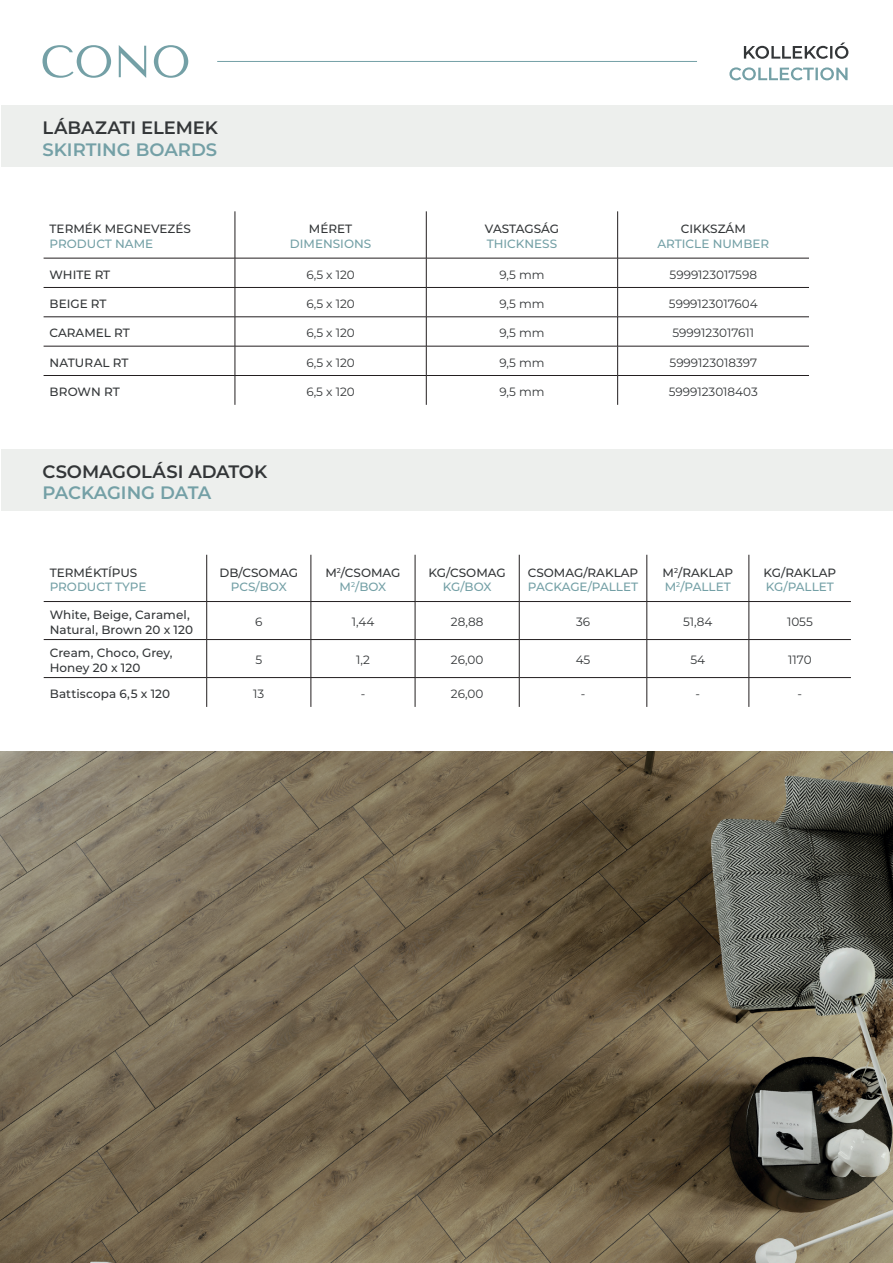
<style>
.page{position:relative;width:893px;height:1263px;background:#fff}
.page>*{position:absolute;margin:0;border:0;box-sizing:border-box;transform-origin:0 0}
.t1{font:600 18px "Montserrat";letter-spacing:-.005em;color:#333638}
.t2{font:600 18px "Montserrat";color:#74a0a6}
.t3{font:500 12px/14.4px "Montserrat";color:#333638}
.t4{font:12px "Montserrat";color:#333638}
.t5{font:500 12px "Montserrat";color:#74a0a6}
.s1{color:#74a0a6}
</style>
<div class="page">
<svg style="left:729px;top:67px;width:118px;height:13px"></svg>
<svg style="left:744px;top:43px;width:104px;height:16px"></svg>
<hr style="left:217px;top:61px;width:480px;height:1px;background:#74a0a6">
<svg style="left:43px;top:45px;width:145px;height:33px"></svg>
<hr style="left:235px;top:211px;width:1px;height:47px;background:#231f20">
<hr style="left:426px;top:211px;width:1px;height:47px;background:#231f20">
<hr style="left:617px;top:211px;width:1px;height:47px;background:#231f20">
<hr style="left:44px;top:258px;width:191px;height:1px;background:#231f20">
<hr style="left:235px;top:258px;width:191px;height:1px;background:#231f20">
<hr style="left:426px;top:258px;width:192px;height:1px;background:#231f20">
<hr style="left:618px;top:258px;width:191px;height:1px;background:#231f20">
<hr style="left:44px;top:287px;width:191px;height:1px;background:#231f20">
<hr style="left:235px;top:287px;width:191px;height:1px;background:#231f20">
<hr style="left:426px;top:287px;width:192px;height:1px;background:#231f20">
<hr style="left:618px;top:287px;width:191px;height:1px;background:#231f20">
<hr style="left:44px;top:317px;width:191px;height:1px;background:#231f20">
<hr style="left:235px;top:317px;width:191px;height:1px;background:#231f20">
<hr style="left:426px;top:317px;width:192px;height:1px;background:#231f20">
<hr style="left:618px;top:317px;width:191px;height:1px;background:#231f20">
<hr style="left:44px;top:346px;width:191px;height:1px;background:#231f20">
<hr style="left:235px;top:346px;width:191px;height:1px;background:#231f20">
<hr style="left:426px;top:346px;width:192px;height:1px;background:#231f20">
<hr style="left:618px;top:346px;width:191px;height:1px;background:#231f20">
<hr style="left:44px;top:375px;width:191px;height:1px;background:#231f20">
<hr style="left:235px;top:375px;width:191px;height:1px;background:#231f20">
<svg style="left:235px;top:258px;width:1px;height:147px"></svg>
<hr style="left:426px;top:375px;width:192px;height:1px;background:#231f20">
<svg style="left:426px;top:258px;width:1px;height:147px"></svg>
<hr style="left:618px;top:375px;width:191px;height:1px;background:#231f20">
<svg style="left:617px;top:258px;width:1px;height:147px"></svg>
<div style="left:1px;top:106px;width:892px;height:61px;background:#edefed"></div>
<div style="left:1px;top:449px;width:892px;height:62px;background:#edefed"></div>
<hr style="left:206px;top:555px;width:1px;height:46px;background:#231f20">
<hr style="left:311px;top:555px;width:1px;height:46px;background:#231f20">
<hr style="left:415px;top:555px;width:1px;height:46px;background:#231f20">
<hr style="left:519px;top:555px;width:1px;height:46px;background:#231f20">
<hr style="left:647px;top:555px;width:1px;height:46px;background:#231f20">
<hr style="left:749px;top:555px;width:1px;height:46px;background:#231f20">
<hr style="left:44px;top:601px;width:163px;height:1px;background:#231f20">
<hr style="left:207px;top:601px;width:104px;height:1px;background:#231f20">
<hr style="left:206px;top:602px;width:1px;height:37px;background:#231f20">
<hr style="left:311px;top:601px;width:104px;height:1px;background:#231f20">
<hr style="left:311px;top:602px;width:1px;height:37px;background:#231f20">
<hr style="left:415px;top:601px;width:104px;height:1px;background:#231f20">
<hr style="left:415px;top:602px;width:1px;height:37px;background:#231f20">
<hr style="left:519px;top:601px;width:128px;height:1px;background:#231f20">
<hr style="left:519px;top:602px;width:1px;height:37px;background:#231f20">
<hr style="left:647px;top:601px;width:102px;height:1px;background:#231f20">
<hr style="left:647px;top:602px;width:1px;height:37px;background:#231f20">
<hr style="left:749px;top:601px;width:102px;height:1px;background:#231f20">
<hr style="left:749px;top:602px;width:1px;height:37px;background:#231f20">
<hr style="left:44px;top:639px;width:163px;height:1px;background:#231f20">
<hr style="left:207px;top:639px;width:104px;height:1px;background:#231f20">
<hr style="left:206px;top:640px;width:1px;height:37px;background:#231f20">
<hr style="left:311px;top:639px;width:104px;height:1px;background:#231f20">
<hr style="left:311px;top:640px;width:1px;height:37px;background:#231f20">
<hr style="left:415px;top:639px;width:104px;height:1px;background:#231f20">
<hr style="left:415px;top:640px;width:1px;height:37px;background:#231f20">
<hr style="left:519px;top:639px;width:128px;height:1px;background:#231f20">
<hr style="left:519px;top:640px;width:1px;height:37px;background:#231f20">
<hr style="left:647px;top:639px;width:102px;height:1px;background:#231f20">
<hr style="left:647px;top:640px;width:1px;height:37px;background:#231f20">
<hr style="left:749px;top:639px;width:102px;height:1px;background:#231f20">
<hr style="left:749px;top:640px;width:1px;height:37px;background:#231f20">
<hr style="left:44px;top:677px;width:163px;height:1px;background:#231f20">
<hr style="left:207px;top:677px;width:104px;height:1px;background:#231f20">
<svg style="left:206px;top:678px;width:1px;height:29px"></svg>
<hr style="left:311px;top:677px;width:104px;height:1px;background:#231f20">
<svg style="left:311px;top:678px;width:1px;height:29px"></svg>
<hr style="left:415px;top:677px;width:104px;height:1px;background:#231f20">
<svg style="left:415px;top:678px;width:1px;height:29px"></svg>
<hr style="left:519px;top:677px;width:128px;height:1px;background:#231f20">
<svg style="left:519px;top:678px;width:1px;height:29px"></svg>
<hr style="left:647px;top:677px;width:102px;height:1px;background:#231f20">
<svg style="left:647px;top:678px;width:1px;height:29px"></svg>
<hr style="left:749px;top:677px;width:102px;height:1px;background:#231f20">
<svg style="left:749px;top:678px;width:1px;height:29px"></svg>
<img style="left:0;top:751px;width:893px;height:512px">
<h1 class="t1" style="left:43px;top:115px;width:177px">LÁBAZATI ELEMEK</h1>
<h1 class="t2" style="left:43px;top:137px;width:176px">SKIRTING BOARDS</h1>
<p class="t3" style="left:50px;top:221px;width:143px">TERMÉK MEGNEVEZÉS</p>
<p class="t5" style="left:50px;top:235px;width:105px">PRODUCT NAME</p>
<p class="t3" style="left:309px;top:221px;width:45px">MÉRET</p>
<p class="t5" style="left:290px;top:235px;width:83px">DIMENSIONS</p>
<p class="t3" style="left:485px;top:221px;width:76px">VASTAGSÁG</p>
<p class="t5" style="left:487px;top:235px;width:72px">THICKNESS</p>
<p class="t3" style="left:681px;top:221px;width:67px">CIKKSZÁM</p>
<p class="t5" style="left:657px;top:235px;width:113px">ARTICLE NUMBER</p>
<p class="t3" style="left:50px;top:267px;width:62px">WHITE RT</p>
<p class="t4" style="left:306px;top:266px;width:50px">6,5 x 120</p>
<p class="t4" style="left:499px;top:266px;width:47px">9,5 mm</p>
<p class="t4" style="left:670px;top:266px;width:89px">5999123017598</p>
<p class="t3" style="left:50px;top:296px;width:59px">BEIGE RT</p>
<p class="t4" style="left:306px;top:295px;width:50px">6,5 x 120</p>
<p class="t4" style="left:499px;top:295px;width:47px">9,5 mm</p>
<p class="t4" style="left:669px;top:295px;width:90px">5999123017604</p>
<p class="t3" style="left:50px;top:325px;width:82px">CARAMEL RT</p>
<p class="t4" style="left:306px;top:325px;width:50px">6,5 x 120</p>
<p class="t4" style="left:499px;top:325px;width:47px">9,5 mm</p>
<p class="t4" style="left:672px;top:325px;width:83px">5999123017611</p>
<p class="t3" style="left:50px;top:355px;width:81px">NATURAL RT</p>
<p class="t4" style="left:306px;top:354px;width:50px">6,5 x 120</p>
<p class="t4" style="left:499px;top:354px;width:47px">9,5 mm</p>
<p class="t4" style="left:669px;top:354px;width:89px">5999123018397</p>
<p class="t3" style="left:50px;top:384px;width:72px">BROWN RT</p>
<p class="t4" style="left:306px;top:383px;width:50px">6,5 x 120</p>
<p class="t4" style="left:499px;top:383px;width:47px">9,5 mm</p>
<p class="t4" style="left:669px;top:383px;width:91px">5999123018403</p>
<h1 class="t1" style="left:43px;top:458px;width:226px">CSOMAGOLÁSI ADATOK</h1>
<h1 class="t2" style="left:43px;top:480px;width:170px">PACKAGING DATA</h1>
<p class="t3" style="left:50px;top:565px;width:89px">TERMÉKTÍPUS</p>
<p class="t5" style="left:50px;top:578px;width:98px">PRODUCT TYPE</p>
<p class="t3" style="left:220px;top:565px;width:80px">DB/CSOMAG</p>
<p class="t5" style="left:231px;top:578px;width:57px">PCS/BOX</p>
<p class="t3" style="left:325px;top:565px;width:77px;text-align:center">M<sup>2</sup>/CSOMAG<br><span class="s1">M</span><sup>2</sup><span class="s1">/BOX</span></p>
<p class="t3" style="left:429px;top:565px;width:79px">KG/CSOMAG</p>
<p class="t5" style="left:443px;top:578px;width:50px">KG/BOX</p>
<p class="t3" style="left:528px;top:565px;width:112px">CSOMAG/RAKLAP</p>
<p class="t5" style="left:528px;top:578px;width:112px">PACKAGE/PALLET</p>
<p class="t3" style="left:663px;top:565px;width:72px">M<sup>2</sup>/RAKLAP<br><span class="s1">M</span><sup>2</sup><span class="s1">/PALLET</span></p>
<p class="t3" style="left:764px;top:565px;width:74px">KG/RAKLAP</p>
<p class="t5" style="left:766px;top:578px;width:70px">KG/PALLET</p>
<p class="t3" style="left:50px;top:607px;width:145px">White, Beige, Caramel,<br>Natural, Brown 20 x 120</p>
<p class="t4" style="left:255px;top:614px;width:9px">6</p>
<p class="t4" style="left:352px;top:614px;width:24px">1,44</p>
<p class="t4" style="left:451px;top:614px;width:34px">28,88</p>
<p class="t4" style="left:576px;top:614px;width:16px">36</p>
<p class="t4" style="left:683px;top:614px;width:31px">51,84</p>
<p class="t4" style="left:787px;top:614px;width:27px">1055</p>
<p class="t3" style="left:50px;top:645px;width:124px">Cream, Choco, Grey,<br>Honey 20 x 120</p>
<p class="t4" style="left:255px;top:652px;width:8px">5</p>
<p class="t4" style="left:356px;top:652px;width:15px">1,2</p>
<p class="t4" style="left:451px;top:652px;width:34px">26,00</p>
<p class="t4" style="left:576px;top:652px;width:16px">45</p>
<p class="t4" style="left:690px;top:652px;width:16px">54</p>
<p class="t4" style="left:788px;top:652px;width:25px">1170</p>
<p class="t3" style="left:50px;top:686px;width:122px">Battiscopa 6,5 x 120</p>
<p class="t4" style="left:253px;top:685px;width:13px">13</p>
<p class="t4" style="left:361px;top:685px;width:6px">-</p>
<p class="t4" style="left:451px;top:685px;width:34px">26,00</p>
<p class="t4" style="left:581px;top:685px;width:6px">-</p>
<p class="t4" style="left:696px;top:685px;width:6px">-</p>
<p class="t4" style="left:798px;top:685px;width:6px">-</p>
</div>
